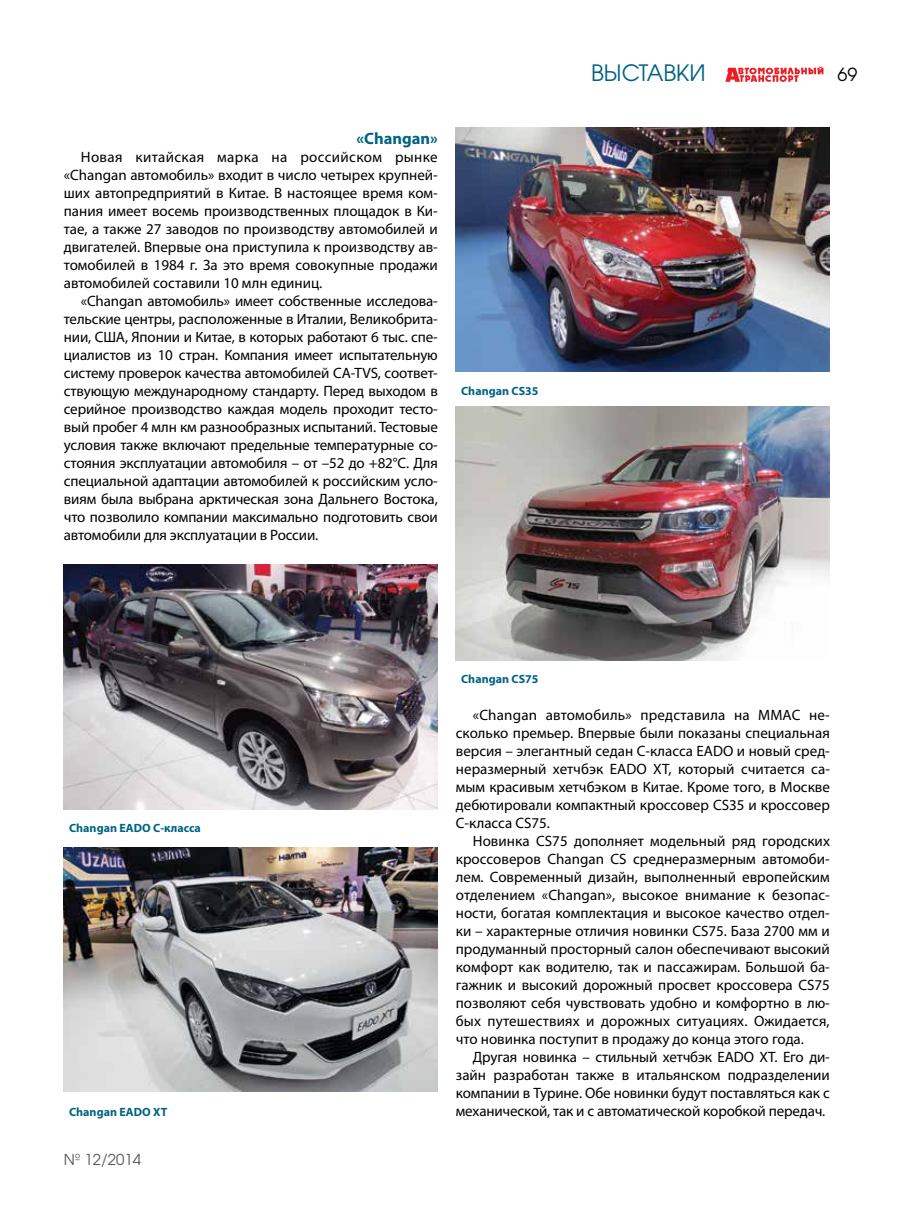
<style>
.page{position:relative;width:915px;height:1212px;background:#fff}
.page>*{position:absolute;margin:0;border:0;box-sizing:border-box;transform-origin:0 0}
.t1{font:22.5px "AG Avalanche C";color:#006382}
.t2{font:18px "AG Avalanche C";color:#000}
.t3{font:700 16.5px "Myriad Pro";color:#006382}
.t4{font:15px/18px "Myriad Pro";letter-spacing:-.005em;color:#000;text-align:justify}
.t5{font:15px "AG Avalanche C";color:#58595b}
.t6{font:700 12px "Myriad Pro";color:#006382}
</style>
<div class="page">
<svg style="left:725px;top:66px;width:98px;height:16px"></svg>
<img style="left:64px;top:847px;width:373px;height:244px">
<img style="left:64px;top:565px;width:373px;height:244px">
<img style="left:455px;top:128px;width:374px;height:244px">
<img style="left:455px;top:407px;width:374px;height:254px">
<p class="t3" style="left:356px;top:128px;width:83px">«Changan»</p>
<p class="t4" style="left:64px;top:148px;width:375px;text-indent:17px">Новая китайская марка на российском рынке «Changan автомобиль» входит в число четырех крупней&shy;ших автопредприятий в Китае. В настоящее время ком&shy;пания имеет восемь производственных площадок в Ки&shy;тае, а также 27 заводов по производству автомобилей и двигателей. Впервые она приступила к производству ав&shy;томобилей в 1984 г. За это время совокупные продажи автомобилей составили 10 млн единиц.</p>
<p class="t4" style="left:64px;top:292px;width:375px;text-indent:17px">«Changan автомобиль» имеет собственные исследова&shy;тельские центры, расположенные в Италии, Великобрита&shy;нии, США, Японии и Китае, в которых работают 6 тыс. спе&shy;циалистов из 10 стран. Компания имеет испытательную систему проверок качества автомобилей CA-TVS, соответ&shy;ствующую международному стандарту. Перед выходом в серийное производство каждая модель проходит тесто&shy;вый пробег 4 млн км разнообразных испытаний. Тестовые условия также включают предельные температурные со&shy;стояния эксплуатации автомобиля – от –52 до +82°С. Для специальной адаптации автомобилей к российским усло&shy;виям была выбрана арктическая зона Дальнего Востока, что позволило компании максимально подготовить свои автомобили для эксплуатации в России.</p>
<p class="t6" style="left:461px;top:383px;width:79px">Changan CS35</p>
<h1 class="t1" style="left:590px;top:59px;width:116px">ВЫСТАВКИ</h1>
<p class="t2" style="left:837px;top:63px;width:21px">69</p>
<p class="t6" style="left:69px;top:820px;width:133px">Changan EADO С-класса</p>
<p class="t6" style="left:461px;top:671px;width:79px">Changan CS75</p>
<p class="t4" style="left:455px;top:706px;width:375px;text-indent:17px">«Changan автомобиль» представила на ММАС не&shy;сколько премьер. Впервые были показаны специальная версия – элегантный седан C-класса EADO и новый сред&shy;неразмерный хетчбэк EADO ХТ, который считается са&shy;мым красивым хетчбэком в Китае. Кроме того, в Москве дебютировали компактный кроссовер CS35 и кроссовер C-класса CS75.</p>
<p class="t4" style="left:455px;top:832px;width:375px;text-indent:17px">Новинка CS75 дополняет модельный ряд городских кроссоверов Changan CS среднеразмерным автомоби&shy;лем. Современный дизайн, выполненный европейским отделением «Changan», высокое внимание к безопас&shy;ности, богатая комплектация и высокое качество отдел&shy;ки – характерные отличия новинки CS75. База 2700 мм и продуманный просторный салон обеспечивают высокий комфорт как водителю, так и пассажирам. Большой ба&shy;гажник и высокий дорожный просвет кроссовера CS75 позволяют себя чувствовать удобно и комфортно в лю&shy;бых путешествиях и дорожных ситуациях. Ожидается, что новинка поступит в продажу до конца этого года.</p>
<p class="t4" style="left:455px;top:1048px;width:375px;text-indent:17px">Другая новинка – стильный хетчбэк EADO XT. Его ди&shy;зайн разработан также в итальянском подразделении компании в Турине. Обе новинки будут поставляться как с</p>
<p class="t6" style="left:69px;top:1104px;width:100px">Changan EADO ХТ</p>
<p class="t4" style="left:455px;top:1102px;width:371px">механической, так и с автоматической коробкой передач.</p>
<p class="t5" style="left:64px;top:1150px;width:79px">№ 12/2014</p>
</div>
